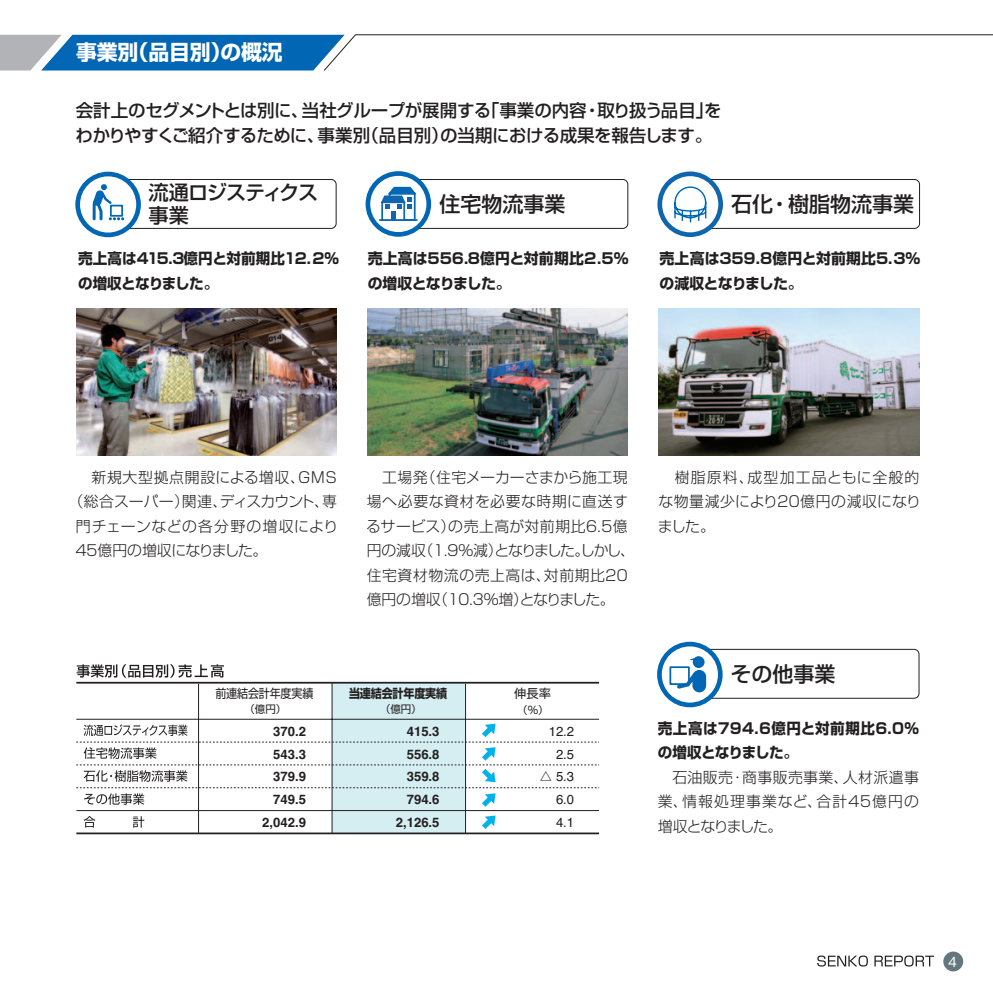
<style>
.page{position:relative;width:993px;height:993px;background:#fff}
.page>*{position:absolute;margin:0;border:0;box-sizing:border-box;transform-origin:0 0}
.t1{font:21px "Shin Go Pro Medium 90 pv RKSJ H";color:#231f20}
.t2{font:20.82px "Shin Go Pro Bold 90 pv RKSJ H";letter-spacing:-.01em;color:#fff}
.t3{font:20.12px/22.8px "Shin Go Pro Medium 90 pv RKSJ H";letter-spacing:-.055em;color:#231f20}
.t4{font:17.5px/24.5px "Shin Go Pro Medium 90 pv RKSJ H";letter-spacing:-.03em;color:#231f20}
.t5{font:14.88px/24.5px "Shin Go Pro Light 90 pv RKSJ H";letter-spacing:.02em;color:#231f20;text-align:justify}
.t6{font:14.88px/24.5px "Shin Go Pro Bold 90 pv RKSJ H";letter-spacing:-.045em;color:#231f20}
.t7{font:14.88px "Shin Go Pro Light 90 pv RKSJ H";letter-spacing:.045em;color:#231f20}
.t8{font:14.88px "Shin Go Pro Light 90 pv RKSJ H";letter-spacing:-.035em;color:#231f20}
.t9{font:14.88px "Shin Go Pro Light 90 pv RKSJ H";letter-spacing:-.07em;color:#231f20}
.t10{font:14px "Gothic BBB Pro Medium 90 pv RKSJ H";color:#fff}
.t11{font:700 13.12px/22.8px "Helvetica";color:#231f20;text-align:right}
.t12{font:13.12px/22.8px "Helvetica";color:#231f20;text-align:right}
.t13{font:12.25px "Shin Go Pro Regular 90 pv RKSJ H";letter-spacing:-.015em;color:#231f20;scale:.9 1}
.t14{font:12.25px "Shin Go Pro Bold 90 pv RKSJ H";letter-spacing:-.015em;color:#231f20;scale:.9 1}
.t15{font:12.25px "Shin Go Pro Regular 90 pv RKSJ H";letter-spacing:-.015em;color:#231f20}
.t16{font:10.5px "Shin Go Pro Regular 90 pv RKSJ H";color:#231f20}
.s1{font-family:"Hira Kaku Pro W3 90 pv RKSJ H";font-size:12.25px}
</style>
<div class="page">
<svg style="left:413px;top:179px;width:506px;height:519px"></svg>
<div style="left:943px;top:951px;width:19px;height:20px;background:#64777c;border-radius:50%"></div>
<svg style="left:817px;top:955px;width:50px;height:11px"></svg>
<svg style="left:874px;top:955px;width:59px;height:11px"></svg>
<svg style="left:365px;top:171px;width:66px;height:66px"></svg>
<div style="left:370px;top:176px;width:56px;height:56px;background:#fff;border-radius:50%"></div>
<hr style="left:379px;top:219px;width:38px;height:2px;background:#1066ae">
<svg style="left:379px;top:186px;width:38px;height:34px"></svg>
<img style="left:76px;top:308px;width:261px;height:148px">
<img style="left:658px;top:308px;width:261px;height:148px">
<img style="left:367px;top:308px;width:260px;height:148px">
<svg style="left:657px;top:641px;width:65px;height:66px"></svg>
<div style="left:661px;top:646px;width:56px;height:56px;background:#fff;border-radius:50%"></div>
<div style="left:669px;top:666px;width:20px;height:18px;border:2px solid #0166b3"></div>
<svg style="left:676px;top:656px;width:30px;height:36px"></svg>
<div style="left:701px;top:179px;width:218px;height:49px;border:1px solid #231f20;border-radius:5px"></div>
<svg style="left:657px;top:171px;width:65px;height:66px"></svg>
<div style="left:662px;top:176px;width:56px;height:56px;background:#fff;border-radius:50%"></div>
<svg style="left:674px;top:186px;width:32px;height:37px"></svg>
<div style="left:118px;top:179px;width:218px;height:49px;border:1px solid #231f20;border-radius:5px"></div>
<svg style="left:75px;top:172px;width:66px;height:65px"></svg>
<div style="left:80px;top:176px;width:56px;height:56px;background:#fff;border-radius:50%"></div>
<svg style="left:93px;top:184px;width:31px;height:36px"></svg>
<svg style="left:0;top:34px;width:992px;height:37px"></svg>
<div style="left:332px;top:682px;width:133px;height:151px;background:#d5eef1"></div>
<svg style="left:77px;top:664px;width:147px;height:13px"></svg>
<hr style="left:76px;top:832px;width:523px;height:2px;background:#231f20">
<hr style="left:76px;top:809px;width:523px;height:1px;background:#231f20">
<svg style="left:84px;top:816px;width:11px;height:11px"></svg>
<svg style="left:133px;top:816px;width:11px;height:11px"></svg>
<hr style="left:331px;top:682px;width:1px;height:151px;background:#231f20">
<hr style="left:465px;top:683px;width:1px;height:150px;background:#231f20">
<hr style="left:76px;top:718px;width:523px;height:1px;background:#231f20">
<hr style="left:76px;top:681px;width:523px;height:2px;background:#231f20">
<hr style="left:198px;top:683px;width:1px;height:149px;background:#231f20">
<svg style="left:76px;top:723px;width:523px;height:83px"></svg>
<svg style="left:482px;top:815px;width:13px;height:13px"></svg>
<h2 class="t2" style="left:76px;top:45px;width:208px">事業別（品目別）の概況</h2>
<p class="t4" style="left:76px;top:101px;width:647px">会計上のセグメントとは別に、当社グループが展開する「事業の内容・取り扱う品目」をわかりやすくご紹介するために、事業別（品目別）の当期における成果を報告します。</p>
<h3 class="t3" style="left:148px;top:184px;width:171px">流通ロジスティクス事業</h3>
<h1 class="t1" style="left:439px;top:196px;width:128px">住宅物流事業</h1>
<h1 class="t1" style="left:731px;top:196px;width:184px">石化・樹脂物流事業</h1>
<p class="t6" style="left:78px;top:248px;width:262px">売上高は４１５．３億円と対前期比１２．２％の増収となりました。</p>
<p class="t6" style="left:367px;top:248px;width:262px">売上高は５５６．８億円と対前期比２．５％の増収となりました。</p>
<p class="t6" style="left:659px;top:248px;width:262px">売上高は３５９．８億円と対前期比５．３％の減収となりました。</p>
<p class="t7" style="left:76px;top:471px;width:264px">　新規大型拠点開設による増収、ＧＭＳ</p>
<p class="t8" style="left:68px;top:496px;width:270px">（総合スーパー）関連、ディスカウント、専</p>
<p class="t7" style="left:76px;top:520px;width:264px">門チェーンなどの各分野の増収により</p>
<p class="t9" style="left:74px;top:545px;width:195px">４５億円の増収になりました。</p>
<p class="t5" style="left:366px;top:466px;width:270px;text-align:left">　工場発（住宅メーカーさまから施工現場へ必要な資材を必要な時期に直送するサービス）の売上高が対前期比６.５億円の減収（１.９％減）となりました。しかし、住宅資材物流の売上高は、対前期比２０億円の増収（１０.３％増）となりました。</p>
<p class="t5" style="left:657px;top:466px;width:264px">　樹脂原料、成型加工品ともに全般的な物量減少により２０億円の減収になりました。</p>
<p class="t13" style="left:215px;top:688px;width:110px">前連結会計年度実績</p>
<p class="t16" style="left:244px;top:705px;width:43px">（億円）</p>
<p class="t14" style="left:349px;top:688px;width:110px">当連結会計年度実績</p>
<p class="t16" style="left:380px;top:705px;width:43px">（億円）</p>
<p class="t16" style="left:517px;top:705px;width:33px">（％）</p>
<p class="t15" style="left:514px;top:688px;width:38px">伸長率</p>
<h1 class="t1" style="left:730px;top:666px;width:107px">その他事業</h1>
<p class="t11" style="left:262px;top:721px;width:45px">370.2<br>543.3<br>379.9<br>749.5<br>2,042.9</p>
<p class="t12" style="left:540px;top:721px;width:36px">12.2<br>2.5<br><span class="s1">△</span> 5.3<br>6.0<br>4.1</p>
<p class="t11" style="left:395px;top:721px;width:45px">415.3<br>556.8<br>359.8<br>794.6<br>2,126.5</p>
<p class="t6" style="left:657px;top:717px;width:262px">売上高は７９４．６億円と対前期比６．０％の増収となりました。</p>
<p class="t5" style="left:657px;top:766px;width:262px">　石油販売・商事販売事業、人材派遣事業、情報処理事業など、合計４５億円の増収となりました。</p>
<p class="t10" style="left:947px;top:955px;width:10px">4</p>
</div>
